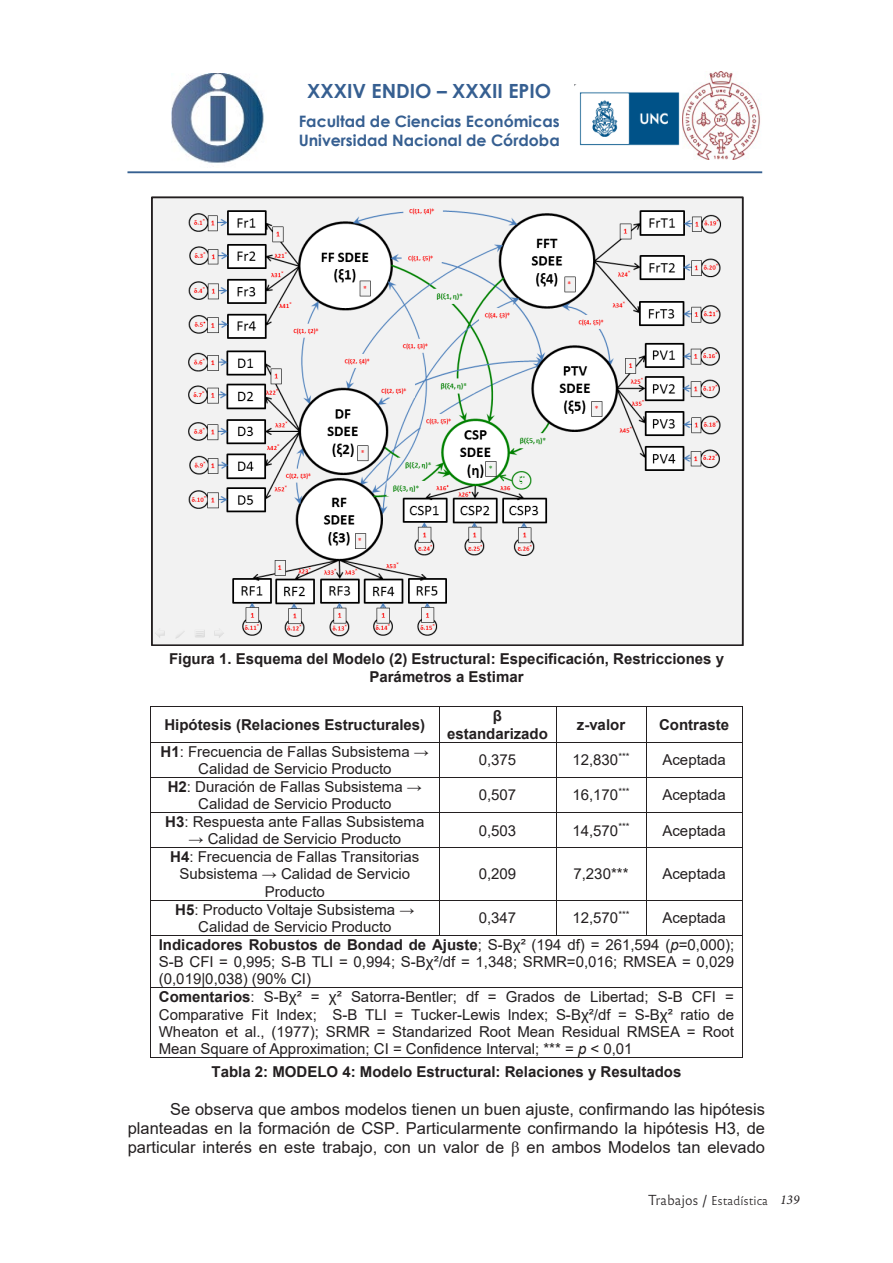
<style>
.page{position:relative;width:893px;height:1263px;background:#fff}
.page>*{position:absolute;margin:0;border:0;box-sizing:border-box;transform-origin:0 0}
.t1{font:700 19.5px "Century Gothic";color:#365f91}
.t2{font:16.5px/19px "Arial";color:#231f20;text-align:justify}
.t3{font:700 15.75px/19.4px "Century Gothic";color:#365f91}
.t4{font:15px/17.2px "Arial";color:#231f20;text-align:center}
.t5{font:700 15px/17.2px "Arial";color:#231f20;text-align:center}
.t6{font:italic 13.5px "Minion Pro";color:#231f20}
.t7{font:12px "Reforma 2018 Blanca";color:#231f20}
.s1{font-weight:700}
.s2{font-style:italic}
.s3{font-family:"Times New Roman"}
.s4{font-size:13.5px}
</style>
<div class="page">
<img style="left:683px;top:71px;width:77px;height:88px">
<hr style="left:127px;top:171px;width:635px;height:2px;background:#366091">
<img style="left:171px;top:74px;width:93px;height:89px">
<img style="left:575px;top:84px;width:105px;height:62px">
<hr style="left:151px;top:706px;width:288px;height:1px;background:#231f20">
<hr style="left:439px;top:706px;width:117px;height:1px;background:#231f20">
<hr style="left:556px;top:706px;width:90px;height:1px;background:#231f20">
<hr style="left:646px;top:706px;width:96px;height:1px;background:#231f20">
<hr style="left:150px;top:707px;width:1px;height:35px;background:#231f20">
<hr style="left:439px;top:707px;width:1px;height:35px;background:#231f20">
<hr style="left:556px;top:707px;width:1px;height:35px;background:#231f20">
<hr style="left:646px;top:707px;width:1px;height:35px;background:#231f20">
<hr style="left:742px;top:707px;width:1px;height:35px;background:#231f20">
<hr style="left:151px;top:742px;width:288px;height:1px;background:#231f20">
<hr style="left:439px;top:742px;width:117px;height:1px;background:#231f20">
<hr style="left:556px;top:742px;width:90px;height:1px;background:#231f20">
<hr style="left:646px;top:742px;width:96px;height:1px;background:#231f20">
<hr style="left:150px;top:742px;width:1px;height:35px;background:#231f20">
<hr style="left:439px;top:742px;width:1px;height:35px;background:#231f20">
<hr style="left:556px;top:742px;width:1px;height:35px;background:#231f20">
<hr style="left:646px;top:742px;width:1px;height:35px;background:#231f20">
<hr style="left:742px;top:742px;width:1px;height:35px;background:#231f20">
<hr style="left:151px;top:777px;width:288px;height:1px;background:#231f20">
<hr style="left:439px;top:777px;width:117px;height:1px;background:#231f20">
<hr style="left:556px;top:777px;width:90px;height:1px;background:#231f20">
<hr style="left:646px;top:777px;width:96px;height:1px;background:#231f20">
<hr style="left:150px;top:778px;width:1px;height:34px;background:#231f20">
<hr style="left:439px;top:778px;width:1px;height:34px;background:#231f20">
<hr style="left:556px;top:778px;width:1px;height:34px;background:#231f20">
<hr style="left:646px;top:778px;width:1px;height:34px;background:#231f20">
<hr style="left:742px;top:778px;width:1px;height:34px;background:#231f20">
<hr style="left:151px;top:812px;width:288px;height:1px;background:#231f20">
<hr style="left:439px;top:812px;width:117px;height:1px;background:#231f20">
<hr style="left:556px;top:812px;width:90px;height:1px;background:#231f20">
<hr style="left:646px;top:812px;width:96px;height:1px;background:#231f20">
<hr style="left:150px;top:813px;width:1px;height:34px;background:#231f20">
<hr style="left:439px;top:813px;width:1px;height:34px;background:#231f20">
<hr style="left:556px;top:813px;width:1px;height:34px;background:#231f20">
<hr style="left:646px;top:813px;width:1px;height:34px;background:#231f20">
<hr style="left:742px;top:813px;width:1px;height:34px;background:#231f20">
<hr style="left:151px;top:847px;width:288px;height:1px;background:#231f20">
<hr style="left:439px;top:847px;width:117px;height:1px;background:#231f20">
<hr style="left:556px;top:847px;width:90px;height:1px;background:#231f20">
<hr style="left:646px;top:847px;width:96px;height:1px;background:#231f20">
<hr style="left:150px;top:848px;width:1px;height:52px;background:#231f20">
<hr style="left:439px;top:848px;width:1px;height:52px;background:#231f20">
<hr style="left:556px;top:848px;width:1px;height:52px;background:#231f20">
<hr style="left:646px;top:848px;width:1px;height:52px;background:#231f20">
<hr style="left:742px;top:848px;width:1px;height:52px;background:#231f20">
<hr style="left:151px;top:900px;width:288px;height:1px;background:#231f20">
<hr style="left:439px;top:900px;width:117px;height:1px;background:#231f20">
<hr style="left:556px;top:900px;width:90px;height:1px;background:#231f20">
<hr style="left:646px;top:900px;width:96px;height:1px;background:#231f20">
<hr style="left:150px;top:901px;width:1px;height:34px;background:#231f20">
<hr style="left:439px;top:901px;width:1px;height:34px;background:#231f20">
<hr style="left:556px;top:901px;width:1px;height:34px;background:#231f20">
<hr style="left:646px;top:901px;width:1px;height:34px;background:#231f20">
<hr style="left:742px;top:901px;width:1px;height:34px;background:#231f20">
<hr style="left:151px;top:935px;width:288px;height:1px;background:#231f20">
<hr style="left:439px;top:935px;width:117px;height:1px;background:#231f20">
<hr style="left:556px;top:935px;width:90px;height:1px;background:#231f20">
<hr style="left:646px;top:935px;width:96px;height:1px;background:#231f20">
<hr style="left:150px;top:936px;width:1px;height:51px;background:#231f20">
<hr style="left:742px;top:936px;width:1px;height:51px;background:#231f20">
<hr style="left:151px;top:987px;width:591px;height:1px;background:#231f20">
<hr style="left:150px;top:988px;width:1px;height:69px;background:#231f20">
<hr style="left:151px;top:1057px;width:591px;height:1px;background:#231f20">
<hr style="left:742px;top:988px;width:1px;height:69px;background:#231f20">
<img style="left:154px;top:199px;width:587px;height:444px">
<div style="left:151px;top:196px;width:593px;height:450px;border:2px solid #231f20"></div>
<p class="t1" style="left:307px;top:76px;width:246px">XXXIV ENDIO – XXXII EPIO</p>
<p class="t3" style="left:299px;top:111px;width:263px">Facultad de Ciencias Económicas<br>Universidad Nacional de Córdoba</p>
<p class="t5" style="left:169px;top:651px;width:556px">Figura 1. Esquema del Modelo (2) Estructural: Especificación, Restricciones y<br>Parámetros a Estimar</p>
<p class="t5" style="left:164px;top:716px;width:262px">Hipótesis (Relaciones Estructurales)</p>
<p class="t5" style="left:447px;top:708px;width:102px">β estandarizado</p>
<p class="t5" style="left:577px;top:716px;width:50px">z-valor</p>
<p class="t5" style="left:659px;top:716px;width:72px">Contraste</p>
<p class="t4" style="left:161px;top:743px;width:270px"><span class="s1">H1</span>: Frecuencia de Fallas Subsistema →<br>Calidad de Servicio Producto</p>
<p class="t4" style="left:479px;top:751px;width:39px">0,375</p>
<p class="t4" style="left:572px;top:751px;width:59px">12,830<sup>***</sup></p>
<p class="t4" style="left:662px;top:751px;width:65px">Aceptada</p>
<p class="t4" style="left:168px;top:778px;width:256px"><span class="s1">H2</span>: Duración de Fallas Subsistema →<br>Calidad de Servicio Producto</p>
<p class="t4" style="left:479px;top:786px;width:39px">0,507</p>
<p class="t4" style="left:572px;top:786px;width:59px">16,170<sup>***</sup></p>
<p class="t4" style="left:662px;top:786px;width:65px">Aceptada</p>
<p class="t4" style="left:165px;top:813px;width:261px"><span class="s1">H3</span>: Respuesta ante Fallas Subsistema</p>
<p class="t4" style="left:189px;top:830px;width:214px">→ Calidad de Servicio Producto</p>
<p class="t4" style="left:479px;top:822px;width:39px">0,503</p>
<p class="t4" style="left:572px;top:822px;width:59px">14,570<sup>***</sup></p>
<p class="t4" style="left:662px;top:822px;width:65px">Aceptada</p>
<p class="t4" style="left:170px;top:848px;width:251px"><span class="s1">H4</span>: Frecuencia de Fallas Transitorias<br>Subsistema → Calidad de Servicio<br>Producto</p>
<p class="t4" style="left:479px;top:865px;width:39px">0,209</p>
<p class="t4" style="left:573px;top:865px;width:57px">7,230***</p>
<p class="t4" style="left:662px;top:865px;width:65px">Aceptada</p>
<p class="t4" style="left:175px;top:901px;width:241px"><span class="s1">H5</span>: Producto Voltaje Subsistema →<br>Calidad de Servicio Producto</p>
<p class="t4" style="left:479px;top:909px;width:39px">0,347</p>
<p class="t4" style="left:572px;top:909px;width:59px">12,570<sup>***</sup></p>
<p class="t4" style="left:159px;top:905px;width:577px;line-height:26.5px;text-align:left;text-indent:504px">Aceptada<br><span class="s1">Indicadores Robustos de Bondad de Ajuste</span>; S-Bχ² (194 df) = 261,594 (<span class="s2">p</span>=0,000);</p>
<p class="t4" style="left:159px;top:953px;width:577px;text-align:left">S-B CFI = 0,995; S-B TLI = 0,994; S-Bχ²/df = 1,348; SRMR=0,016; RMSEA = 0,029 (0,019|0,038) (90% CI)<br><span class="s1">Comentarios</span>: S-Bχ² = χ² Satorra-Bentler; df = Grados de Libertad; S-B CFI = Comparative Fit Index; S-B TLI = Tucker-Lewis lndex; S-Bχ²/df = S-Bχ² ratio de Wheaton et al., (1977); SRMR = Standarized Root Mean Residual RMSEA = Root Mean Square of Approximation; CI = Confidence Interval; *** = <span class="s2">p</span> &lt; 0,01</p>
<p class="t5" style="left:212px;top:1063px;width:471px">Tabla 2: MODELO 4: Modelo Estructural: Relaciones y Resultados</p>
<p class="t2" style="left:128px;top:1100px;width:639px;text-indent:43px">Se observa que ambos modelos tienen un buen ajuste, confirmando las hipótesis planteadas en la formación de CSP. Particularmente confirmando la hipótesis H3, de particular interés en este trabajo, con un valor de <span class="s3">β</span> en ambos Modelos tan elevado</p>
<p class="t7" style="left:648px;top:1194px;width:121px"><span class="s4">Trabajos /</span> Estadística</p>
<p class="t6" style="left:780px;top:1191px;width:21px">139</p>
</div>
